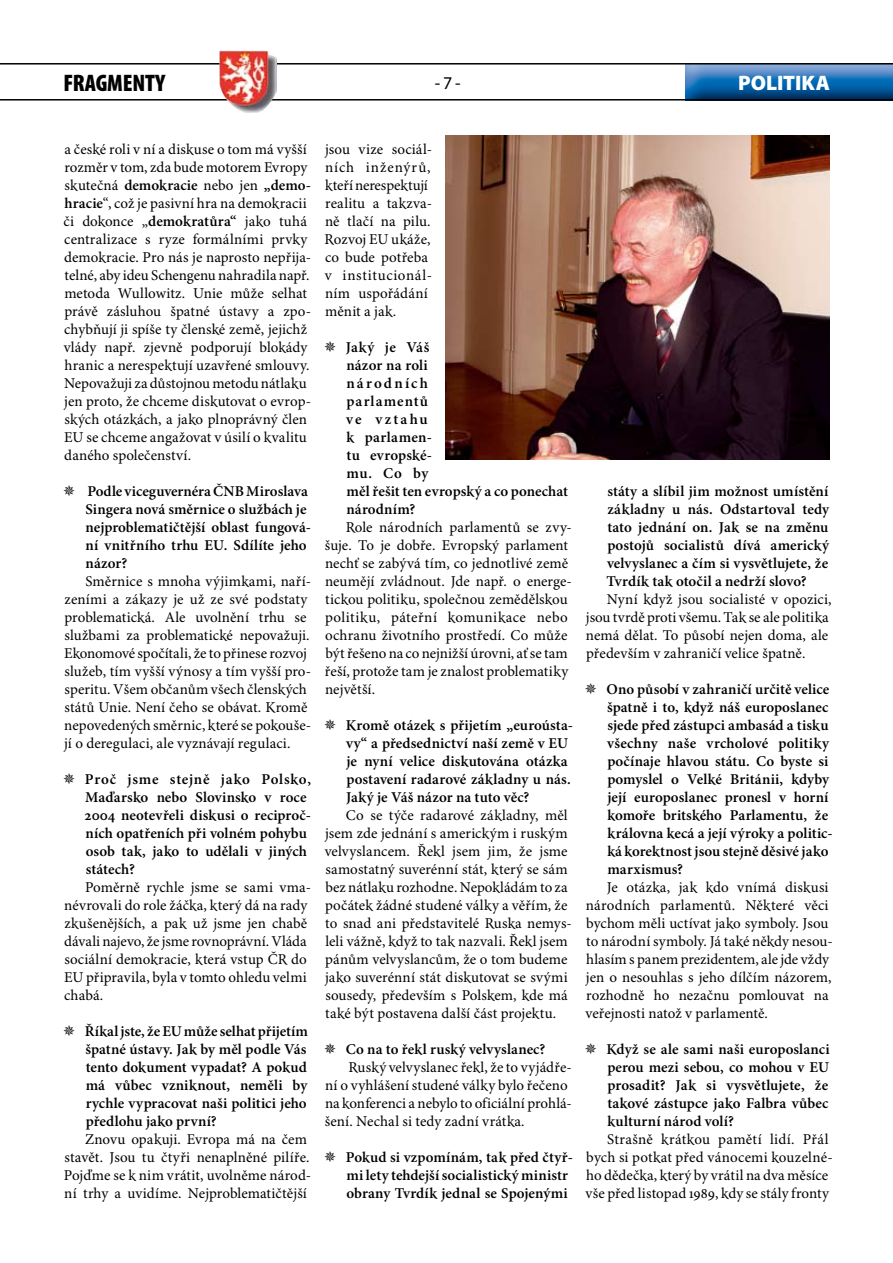
<style>
.page{position:relative;width:893px;height:1263px;background:#fff}
.page>*{position:absolute;margin:0;border:0;box-sizing:border-box;transform-origin:0 0}
.t1{font:900 condensed 24px "Myriad Pro";letter-spacing:-.01em;color:#000}
.t2{font:900 21px "Myriad Pro";color:#fff}
.t3{font:18px "Myriad Pro";color:#000}
.t4{font:15px/18px "Minion Pro";letter-spacing:.005em;color:#000}
.t5{font:600 15px/18px "Minion Pro";letter-spacing:.005em;color:#000}
.s1{font-weight:600}
</style>
<div class="page">
<img style="left:685px;top:65px;width:208px;height:34px">
<hr style="left:0;top:99px;width:893px;height:2px;background:#000">
<hr style="left:0;top:63px;width:893px;height:2px;background:#000">
<img style="left:219px;top:51px;width:57px;height:62px">
<img style="left:446px;top:135px;width:383px;height:324px">
<h1 class="t1" style="left:63px;top:67px;width:103px">FRAGMENTY</h1>
<p class="t3" style="left:435px;top:71px;width:28px">- -</p>
<h2 class="t2" style="left:738px;top:69px;width:93px">POLITIKA</h2>
<p class="t4" style="left:64px;top:141px;width:249px">a české roli v ní a diskuse o tom má vyšší rozměr v tom, zda bude motorem Evropy skutečná <span class="s1">demokracie</span> nebo jen <span class="s1">„demo&shy;hracie</span>“, což je pasivní hra na demokracii či dokonce „<span class="s1">demokratůra“</span> jako tuhá centralizace s ryze formálními prvky demokracie. Pro nás je naprosto nepřija&shy;telné, aby ideu Schengenu nahradila např. metoda Wullowitz. Unie může selhat právě zásluhou špatné ústavy a zpo&shy;chybňují ji spíše ty členské země, jejichž vlády např. zjevně podporují blokády hranic a nerespektují uzavřené smlouvy.<br>Nepovažuji za důstojnou metodu nátlaku jen proto, že chceme diskutovat o evrop&shy;ských otázkách, a jako plnoprávný člen EU se chceme angažovat v úsilí o kvalitu daného společenství.</p>
<p class="t5" style="left:86px;top:483px;width:227px">Podle viceguvernéra ČNB Miroslava<br>Singera nová směrnice o službách je nejproblematičtější oblast fungová&shy;ní vnitřního trhu EU. Sdílíte jeho názor?</p>
<p class="t4" style="left:64px;top:573px;width:249px;text-indent:21px">Směrnice s mnoha výjimkami, naří&shy;zeními a zákazy je už ze své podstaty problematická. Ale uvolnění trhu se službami za problematické nepovažuji.<br>Ekonomové spočítali, že to přinese rozvoj služeb, tím vyšší výnosy a tím vyšší pro&shy;speritu. Všem občanům všech členských států Unie. Není čeho se obávat. Kromě nepovedených směrnic, které se pokouše&shy;jí o deregulaci, ale vyznávají regulaci.</p>
<p class="t5" style="left:85px;top:771px;width:228px">Proč jsme stejně jako Polsko,<br>Maďarsko nebo Slovinsko v roce<br>2004 neotevřeli diskusi o reciproč&shy;ních opatřeních při volném pohybu osob tak, jako to udělali v jiných státech?</p>
<p class="t4" style="left:64px;top:879px;width:249px;text-indent:21px">Poměrně rychle jsme se sami vma&shy;névrovali do role žáčka, který dá na rady zkušenějších, a pak už jsme jen chabě dávali najevo, že jsme rovnoprávní. Vláda sociální demokracie, která vstup ČR do EU připravila, byla v tomto ohledu velmi chabá.</p>
<p class="t5" style="left:85px;top:1023px;width:225px;text-align:justify">Říkal jste, že EU může selhat přijetím špatné ústavy. Jak by měl podle Vás tento dokument vypadat? A pokud má vůbec vzniknout, neměli by rychle vypracovat naši politici jeho předlohu jako první?</p>
<p class="t4" style="left:64px;top:1131px;width:249px;text-indent:21px">Znovu opakuji. Evropa má na čem stavět. Jsou tu čtyři nenaplněné pilíře.<br>Pojďme se k nim vrátit, uvolněme národ&shy;ní trhy a uvidíme. Nejproblematičtější</p>
<p class="t4" style="left:325px;top:141px;width:109px">jsou vize sociál&shy;ních inženýrů, kteří nerespektují realitu a takzva&shy;ně tlačí na pilu.<br>Rozvoj EU ukáže, co bude potřeba v institucionál&shy;ním uspořádání měnit a jak.</p>
<p class="t5" style="left:346px;top:339px;width:224px">Jaký je Váš<br>názor na roli<br>národních<br>parlamentů<br>ve vztahu<br>k parlamen-<br>tu evropské-<br>mu. Co by<br>měl řešit ten evropský a co ponechat národním?</p>
<p class="t4" style="left:325px;top:519px;width:249px;text-indent:21px">Role národních parlamentů se zvy&shy;šuje. To je dobře. Evropský parlament nechť se zabývá tím, co jednotlivé země neumějí zvládnout. Jde např. o energe&shy;tickou politiku, společnou zemědělskou politiku, páteřní komunikace nebo ochranu životního prostředí. Co může být řešeno na co nejnižší úrovni, ať se tam řeší, protože tam je znalost problematiky největší.</p>
<p class="t5" style="left:346px;top:717px;width:229px">Kromě otázek s přijetím „euroústa&shy;vy“ a předsednictví naší země v EU je nyní velice diskutována otázka postavení radarové základny u nás.<br>Jaký je Váš názor na tuto věc?</p>
<p class="t4" style="left:325px;top:807px;width:249px;text-indent:21px">Co se týče radarové základny, měl jsem zde jednání s americkým i ruským velvyslancem. Řekl jsem jim, že jsme samostatný suverénní stát, který se sám bez nátlaku rozhodne. Nepokládám to za počátek žádné studené války a věřím, že to snad ani představitelé Ruska nemys&shy;leli vážně, když to tak nazvali. Řekl jsem pánům velvyslancům, že o tom budeme jako suverénní stát diskutovat se svými sousedy, především s Polskem, kde má také být postavena další část projektu.</p>
<p class="t5" style="left:346px;top:1041px;width:201px">Co na to řekl ruský velvyslanec?</p>
<p class="t4" style="left:325px;top:1059px;width:249px;text-indent:24px">Ruský velvyslanec řekl, že to vyjádře&shy;ní o vyhlášení studené války bylo řečeno na konferenci a nebylo to oficiální prohlá&shy;šení. Nechal si tedy zadní vrátka.</p>
<p class="t5" style="left:346px;top:1149px;width:229px">Pokud si vzpomínám, tak před čtyř&shy;mi lety tehdejší socialistický ministr obrany Tvrdík jednal se Spojenými</p>
<p class="t5" style="left:607px;top:483px;width:224px;text-align:justify">státy a slíbil jim možnost umístění základny u nás. Odstartoval tedy tato jednání on. Jak se na změnu postojů socialistů dívá americký velvyslanec a čím si vysvětlujete, že Tvrdík tak otočil a nedrží slovo?</p>
<p class="t4" style="left:586px;top:591px;width:247px;text-indent:21px">Nyní když jsou socialisté v opozici, jsou tvrdě proti všemu. Tak se ale politika nemá dělat. To působí nejen doma, ale především v zahraničí velice špatně.</p>
<p class="t5" style="left:607px;top:681px;width:228px">Ono působí v zahraničí určitě velice špatně i to, když náš europoslanec sjede před zástupci ambasád a tisku všechny naše vrcholové politiky počínaje hlavou státu. Co byste si pomyslel o Velké Británii, kdyby její europoslanec pronesl v horní komoře britského Parlamentu, že královna kecá a její výroky a politic&shy;ká korektnost jsou stejně děsivé jako marxismus?</p>
<p class="t4" style="left:586px;top:879px;width:249px;text-indent:21px">Je otázka, jak kdo vnímá diskusi národních parlamentů. Některé věci bychom měli uctívat jako symboly. Jsou to národní symboly. Já také někdy nesou&shy;hlasím s panem prezidentem, ale jde vždy jen o nesouhlas s jeho dílčím názorem, rozhodně ho nezačnu pomlouvat na veřejnosti natož v parlamentě.</p>
<p class="t5" style="left:607px;top:1041px;width:225px;text-align:justify">Když se ale sami naši europoslanci perou mezi sebou, co mohou v EU prosadit? Jak si vysvětlujete, že takové zástupce jako Falbra vůbec kulturní národ volí?</p>
<p class="t4" style="left:586px;top:1131px;width:249px;text-indent:22px">Strašně krátkou pamětí lidí. Přál bych si potkat před vánocemi kouzelné&shy;ho dědečka, který by vrátil na dva měsíce vše před listopad 1989, kdy se stály fronty</p>
</div>
